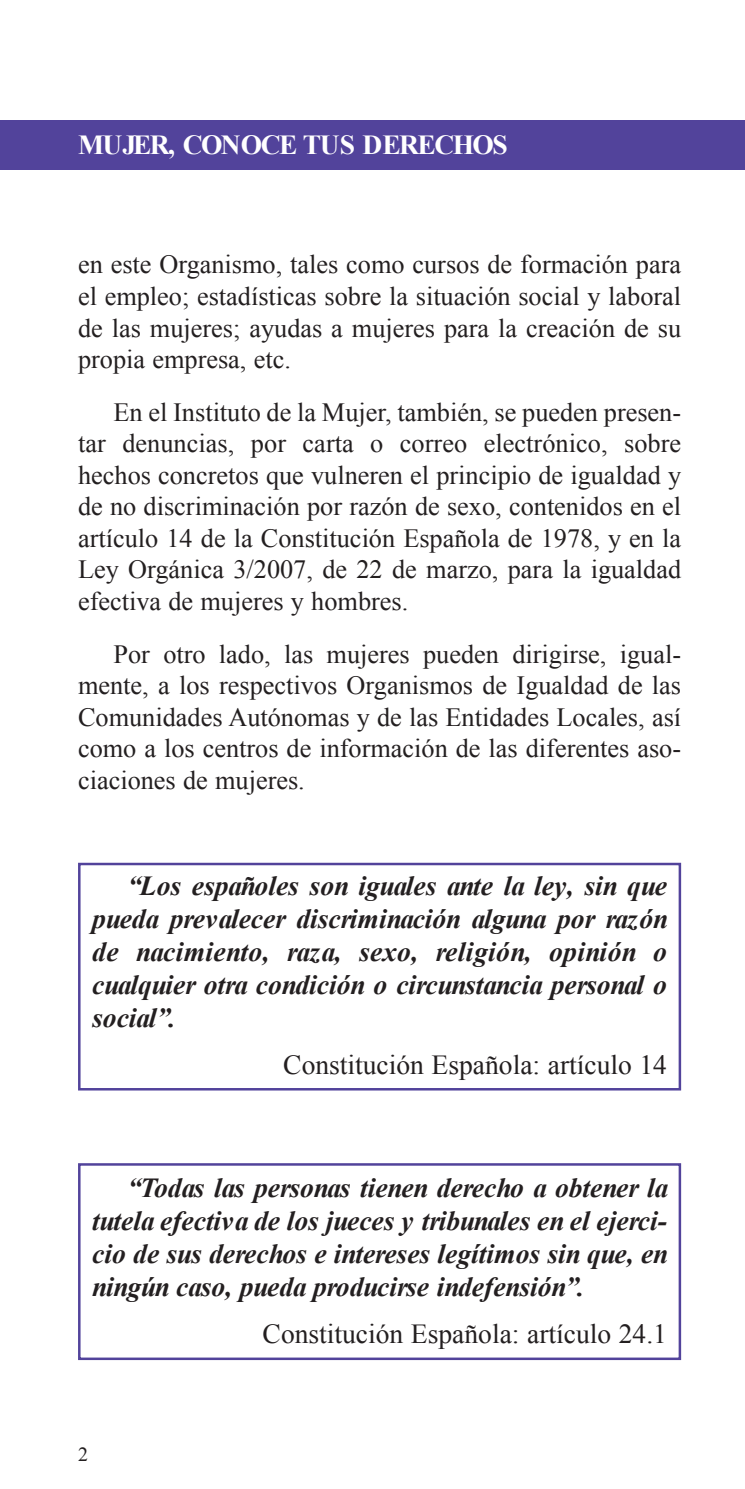
<style>
.page{position:relative;width:745px;height:1489px;background:#fff}
.page>*{position:absolute;margin:0;border:0;box-sizing:border-box;transform-origin:0 0}
.t1{font:italic 700 27.5px/33px "Times New Roman";color:#231f20;text-align:justify}
.t2{font:27.5px "Times New Roman";color:#231f20}
.t3{font:700 27.5px "Times New Roman";letter-spacing:-.055em;color:#fff}
.t4{font:26.25px/31.5px "Times New Roman";color:#231f20;text-align:justify}
.t5{font:20px "Times New Roman";color:#231f20}
</style>
<div class="page">
<svg style="left:78px;top:862px;width:604px;height:499px"></svg>
<div style="left:0;top:120px;width:744px;height:50px;background:#52439b"></div>
<p class="t3" style="left:78px;top:129px;width:431px">MUJER, CONOCE TUS DERECHOS</p>
<p class="t4" style="left:78px;top:249px;width:604px">en este Organismo, tales como cursos de formación para el empleo; estadísticas sobre la situación social y laboral de las mujeres; ayudas a mujeres para la creación de su propia empresa, etc.</p>
<p class="t4" style="left:78px;top:396px;width:604px;text-indent:35px">En el Instituto de la Mujer, también, se pueden presen&shy;tar denuncias, por carta o correo electrónico, sobre hechos concretos que vulneren el principio de igualdad y de no discriminación por razón de sexo, contenidos en el artículo 14 de la Constitución Española de 1978, y en la Ley Orgánica 3/2007, de 22 de marzo, para la igualdad efectiva de mujeres y hombres.</p>
<p class="t4" style="left:78px;top:638px;width:604px;text-indent:35px">Por otro lado, las mujeres pueden dirigirse, igual&shy;mente, a los respectivos Organismos de Igualdad de las Comunidades Autónomas y de las Entidades Locales, así como a los centros de información de las diferentes aso&shy;ciaciones de mujeres.</p>
<p class="t1" style="left:92px;top:868px;width:577px;text-indent:35px">“Los españoles son iguales ante la ley, sin que pueda prevalecer discriminación alguna por razón de nacimiento, raza, sexo, religión, opinión o cualquier otra condición o circunstancia personal o social”.</p>
<p class="t2" style="left:283px;top:1049px;width:385px">Constitución Española: artículo 14</p>
<p class="t1" style="left:92px;top:1170px;width:577px;text-indent:35px">“Todas las personas tienen derecho a obtener la tutela efectiva de los jueces y tribunales en el ejerci&shy;cio de sus derechos e intereses legítimos sin que, en ningún caso, pueda producirse indefensión”.</p>
<p class="t2" style="left:262px;top:1318px;width:405px">Constitución Española: artículo 24.1</p>
<p class="t5" style="left:78px;top:1442px;width:11px">2</p>
</div>
